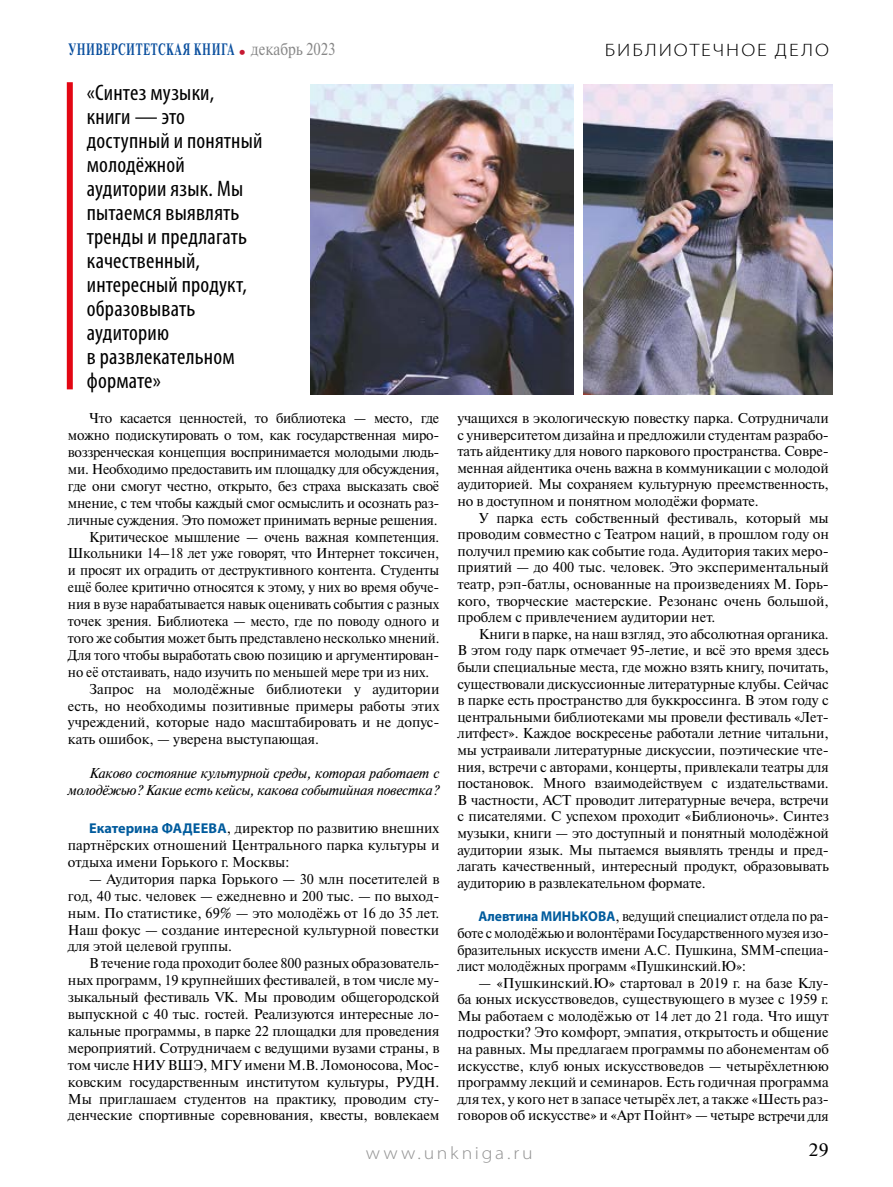
<style>
.page{position:relative;width:893px;height:1187px;background:#fff}
.page>*{position:absolute;margin:0;border:0;box-sizing:border-box;transform-origin:0 0}
.t1{font:condensed 22.5px/24px "Myriad Pro";letter-spacing:.01em;color:#000}
.t2{font:300 18px "Myriad Pro";letter-spacing:.095em;color:#000;scale:1.15 1}
.t3{font:300 18px "Myriad Pro";letter-spacing:.14em;color:#929292;scale:1.1 1}
.t4{font:18px "Newton C";color:#000;scale:1.1 1}
.t5{font:700 16.5px "Newton C";letter-spacing:.06em;color:#0a4f9e;scale:.65 1}
.t6{font:14.25px/16.6px "Newton C";letter-spacing:-.01em;color:#000;text-align:justify}
.t7{font:14.25px/16.6px "Newton C";letter-spacing:-.01em;color:#000;text-align:justify;scale:.96 1}
.t8{font:italic 14.25px/17px "Newton C";letter-spacing:-.02em;color:#000;text-align:right}
.s1{font-weight:400;font-size:17.25px;color:#878787}
.s2{font-family:"Myriad Pro";font-weight:700;color:#005b9d}
</style>
<div class="page">
<img style="left:310px;top:85px;width:263px;height:310px">
<div style="left:67px;top:82px;width:6px;height:307px;background:#e30613"></div>
<img style="left:584px;top:85px;width:248px;height:310px">
<p class="t5" style="left:68px;top:40px;width:413px">УНИВЕРСИТЕTСКАЯ КНИГА <span class="s1">декабрь 2023</span></p>
<h1 class="t1" style="left:87px;top:80px;width:177px">«Синтез музыки, книги — это доступный и понятный молодёжной аудитории язык. Мы пытаемся выявлять тренды и предлагать качественный, интересный продукт, образовывать аудиторию<br>в развлекательном формате»</h1>
<p class="t6" style="left:89px;top:410px;width:352px">Что касается ценностей, то библиотека — место, где</p>
<p class="t6" style="left:68px;top:427px;width:373px">можно подискутировать о том, как государственная миро-</p>
<p class="t6" style="left:68px;top:444px;width:373px">воззренческая концепция воспринимается молодыми людь-</p>
<p class="t6" style="left:68px;top:461px;width:373px">ми. Необходимо предоставить им площадку для обсуждения,</p>
<p class="t6" style="left:68px;top:477px;width:373px">где они смогут честно, открыто, без страха высказать своё</p>
<p class="t6" style="left:68px;top:494px;width:373px">мнение, с тем чтобы каждый смог осмыслить и осознать раз-</p>
<p class="t6" style="left:68px;top:511px;width:371px">личные суждения. Это поможет принимать верные решения.</p>
<p class="t7" style="left:89px;top:528px;width:366px">Критическое мышление — очень важная компетенция.</p>
<p class="t7" style="left:68px;top:545px;width:388px">Школьники 14–18 лет уже говорят, что Интернет токсичен,</p>
<p class="t7" style="left:68px;top:562px;width:388px">и просят их оградить от деструктивного контента. Студенты</p>
<p class="t7" style="left:68px;top:579px;width:388px">ещё более критично относятся к этому, у них во время обуче-</p>
<p class="t7" style="left:68px;top:596px;width:388px">ния в вузе нарабатывается навык оценивать события с разных</p>
<p class="t7" style="left:68px;top:613px;width:388px">точек зрения. Библиотека — место, где по поводу одного и</p>
<p class="t7" style="left:68px;top:629px;width:388px">того же события может быть представлено несколько мнений.</p>
<p class="t7" style="left:68px;top:646px;width:388px">Для того чтобы выработать свою позицию и аргументирован-</p>
<p class="t7" style="left:68px;top:663px;width:378px">но её отстаивать, надо изучить по меньшей мере три из них.</p>
<p class="t6" style="left:89px;top:680px;width:352px">Запрос на молодёжные библиотеки у аудитории</p>
<p class="t6" style="left:68px;top:697px;width:373px">есть, но необходимы позитивные примеры работы этих</p>
<p class="t6" style="left:68px;top:714px;width:373px">учреждений, которые надо масштабировать и не допус-</p>
<p class="t6" style="left:68px;top:731px;width:253px">кать ошибок, — уверена выступающая.</p>
<p class="t8" style="left:68px;top:764px;width:373px">Каково состояние культурной среды, которая работает с молодёжью? Какие есть кейсы, какова событийная повестка?</p>
<p class="t6" style="left:68px;top:819px;width:373px;text-indent:21px"><span class="s2">Екатерина ФАДЕЕВА</span>, директор по развитию внешних партнёрских отношений Центрального парка культуры и отдыха имени Горького г. Москвы:</p>
<p class="t6" style="left:68px;top:870px;width:373px;text-indent:21px">— Аудитория парка Горького — 30 млн посетителей в год, 40 тыс. человек — ежедневно и 200 тыс. — по выход&shy;ным. По статистике, 69% — это молодёжь от 16 до 35 лет.<br>Наш фокус — создание интересной культурной повестки для этой целевой группы.</p>
<p class="t6" style="left:68px;top:954px;width:373px;text-indent:21px">В течение года проходит более 800 разных образователь&shy;ных программ, 19 крупнейших фестивалей, в том числе му&shy;зыкальный фестиваль VK. Мы проводим общегородской выпускной с 40 тыс. гостей. Реализуются интересные ло&shy;кальные программы, в парке 22 площадки для проведения мероприятий. Сотрудничаем с ведущими вузами страны, в том числе НИУ ВШЭ, МГУ имени М.В. Ломоносова, Мос&shy;ковским государственным институтом культуры, РУДН.<br>Мы приглашаем студентов на практику, проводим сту&shy;денческие спортивные соревнования, квесты, вовлекаем</p>
<p class="t2" style="left:605px;top:39px;width:196px">БИБЛИОТЕЧНОЕ ДЕЛО</p>
<p class="t6" style="left:457px;top:410px;width:373px">учащихся в экологическую повестку парка. Сотрудничали с университетом дизайна и предложили студентам разрабо&shy;тать айдентику для нового паркового пространства. Совре&shy;менная айдентика очень важна в коммуникации с молодой аудиторией. Мы сохраняем культурную преемственность, но в доступном и понятном молодёжи формате.</p>
<p class="t6" style="left:457px;top:509px;width:373px;text-indent:21px">У парка есть собственный фестиваль, который мы проводим совместно с Театром наций, в прошлом году он получил премию как событие года. Аудитория таких меро&shy;приятий — до 400 тыс. человек. Это экспериментальный театр, рэп-батлы, основанные на произведениях М. Горь&shy;кого, творческие мастерские. Резонанс очень большой, проблем с привлечением аудитории нет.</p>
<p class="t6" style="left:457px;top:625px;width:373px;text-indent:21px">Книги в парке, на наш взгляд, это абсолютная органика.<br>В этом году парк отмечает 95-летие, и всё это время здесь были специальные места, где можно взять книгу, почитать, существовали дискуссионные литературные клубы. Сейчас в парке есть пространство для буккроссинга. В этом году с центральными библиотеками мы провели фестиваль «Лет&shy;литфест». Каждое воскресенье работали летние читальни, мы устраивали литературные дискуссии, поэтические чте&shy;ния, встречи с авторами, концерты, привлекали театры для постановок. Много взаимодействуем с издательствами.<br>В частности, АСТ проводит литературные вечера, встречи с писателями. С успехом проходит «Библионочь». Синтез музыки, книги — это доступный и понятный молодёжной аудитории язык. Мы пытаемся выявлять тренды и пред&shy;лагать качественный, интересный продукт, образовывать аудиторию в развлекательном формате.</p>
<p class="t7" style="left:457px;top:908px;width:388px;text-indent:21px"><span class="s2">Алевтина МИНЬКОВА</span>, ведущий специалист отдела по ра&shy;боте с молодёжью и волонтёрами Государственного музея изо&shy;бразительных искусств имени А.С. Пушкина, SMM-специа&shy;лист молодёжных программ «Пушкинский.Ю»:</p>
<p class="t6" style="left:457px;top:974px;width:373px;text-indent:21px">— «Пушкинский.Ю» стартовал в 2019 г. на базе Клу&shy;ба юных искусствоведов, существующего в музее с 1959 г.<br>Мы работаем с молодёжью от 14 лет до 21 года. Что ищут подростки? Это комфорт, эмпатия, открытость и общение на равных. Мы предлагаем программы по абонементам об искусстве, клуб юных искусствоведов — четырёхлетнюю программу лекций и семинаров. Есть годичная программа для тех, у кого нет в запасе четырёх лет, а также «Шесть раз&shy;говоров об искусстве» и «Арт Пойнт» — четыре встречи для</p>
<p class="t3" style="left:366px;top:1142px;width:153px">www.unkniga.ru</p>
<p class="t4" style="left:809px;top:1139px;width:20px">29</p>
</div>
